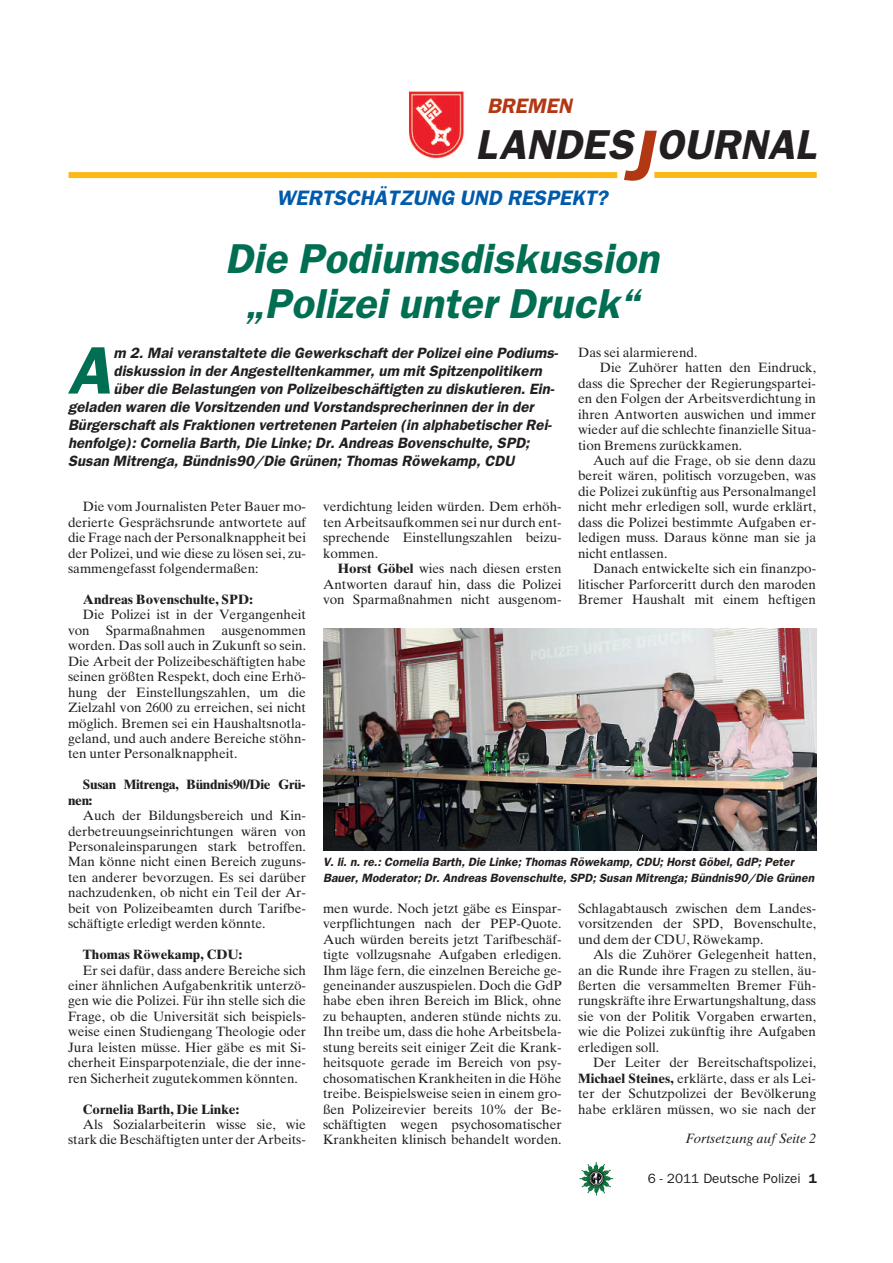
<style>
.page{position:relative;width:893px;height:1263px;background:#fff}
.page>*{position:absolute;margin:0;border:0;box-sizing:border-box;transform-origin:0 0}
.t1{font:67.35px "Franklin Gothic Demi Oblique OV IFMIAB";color:#006e53}
.t2{font:42px/45px "Franklin Gothic Demi Oblique OV IFMIAB";letter-spacing:.005em;color:#006e53;text-align:center}
.t3{font:42px "Franklin Gothic Demi Oblique OV IFMIAB";letter-spacing:.005em;color:#231f20}
.t4{font:21px "Franklin Gothic Demi Oblique OV IFMIAB";letter-spacing:.005em;color:#015aaa}
.t5{font:21px "Franklin Gothic Demi Oblique OV IFMIAB";letter-spacing:.005em;color:#b23814}
.t6{font:15px "Franklin Gothic Demi Oblique OV IFMIAB";letter-spacing:.005em;color:#231f20}
.t7{font:13.5px/15.5px "Times Ten Roman OV CFMIAB";color:#231f20;text-align:justify}
.t8{font:13.5px "Times Ten Bold OV DFMIAB";color:#231f20}
.t9{font:13.5px/15.5px "Times Ten Bold OV DFMIAB";letter-spacing:-.02em;color:#231f20}
.t10{font:13.5px "Franklin Gothic Book OV GFMIAB";color:#231f20}
.t11{font:13.5px "Times Ten Italic OV BFMIAB";color:#231f20}
.t12{font:12px/15.5px "Franklin Gothic Demi Oblique OV IFMIAB";letter-spacing:.005em;color:#231f20}
.s1{font-size:72px;color:#b23814}
.s2{font-family:"Times Ten Bold OV DFMIAB"}
.s3{font-family:"Franklin Gothic Demi OV FFMIAB"}
</style>
<div class="page">
<img style="left:581px;top:1164px;width:32px;height:32px">
<img style="left:407px;top:91px;width:59px;height:68px">
<div style="left:69px;top:172px;width:548px;height:6px;background:#fcb814"></div>
<div style="left:654px;top:172px;width:163px;height:6px;background:#fcb814"></div>
<img style="left:323px;top:628px;width:493px;height:222px">
<h3 class="t5" style="left:487px;top:98px;width:86px">BREMEN</h3>
<h2 class="t3" style="left:475px;top:129px;width:342px">LANDES<span class="s1">J</span>OURNAL</h2>
<h3 class="t4" style="left:276px;top:189px;width:333px">WERTSCHÄTZUNG UND RESPEKT?</h3>
<h2 class="t2" style="left:225px;top:239px;width:435px">Die Podiumsdiskussion „Polizei unter Druck“</h2>
<h1 class="t1" style="left:68px;top:345px;width:45px">A</h1>
<p class="t6" style="left:114px;top:347px;width:446px">m 2. Mai veranstaltete die Gewerkschaft der Polizei eine Podiums-</p>
<p class="t7" style="left:578px;top:346px;width:121px">Das sei alarmierend.</p>
<p class="t7" style="left:600px;top:361px;width:218px">Die Zuhörer hatten den Eindruck,</p>
<p class="t7" style="left:578px;top:377px;width:239px">dass die Sprecher der Regierungspartei-</p>
<p class="t7" style="left:578px;top:392px;width:239px">en den Folgen der Arbeitsverdichtung in</p>
<p class="t7" style="left:578px;top:408px;width:239px">ihren Antworten auswichen und immer</p>
<p class="t7" style="left:578px;top:423px;width:239px">wieder auf die schlechte finanzielle Situa-</p>
<p class="t7" style="left:578px;top:439px;width:166px">tion Bremens zurückkamen.</p>
<p class="t7" style="left:593px;top:454px;width:225px">Auch auf die Frage, ob sie denn dazu</p>
<p class="t7" style="left:578px;top:469px;width:239px">bereit wären, politisch vorzugeben, was</p>
<p class="t7" style="left:578px;top:485px;width:239px">die Polizei zukünftig aus Personalmangel</p>
<p class="t7" style="left:578px;top:500px;width:239px">nicht mehr erledigen soll, wurde erklärt,</p>
<p class="t7" style="left:578px;top:516px;width:239px">dass die Polizei bestimmte Aufgaben er-</p>
<p class="t7" style="left:578px;top:531px;width:239px">ledigen muss. Daraus könne man sie ja</p>
<p class="t7" style="left:578px;top:547px;width:91px">nicht entlassen.</p>
<p class="t7" style="left:593px;top:562px;width:225px">Danach entwickelte sich ein finanzpo-</p>
<p class="t7" style="left:578px;top:578px;width:239px">litischer Parforceritt durch den maroden</p>
<p class="t7" style="left:578px;top:593px;width:239px">Bremer Haushalt mit einem heftigen</p>
<p class="t6" style="left:114px;top:365px;width:430px">diskussion in der Angestelltenkammer, um mit Spitzenpolitikern</p>
<p class="t6" style="left:114px;top:383px;width:442px">über die Belastungen von Polizeibeschäftigten zu diskutieren. Ein-</p>
<p class="t6" style="left:68px;top:401px;width:467px">geladen waren die Vorsitzenden und Vorstandsprecherinnen der in der</p>
<p class="t6" style="left:68px;top:419px;width:485px">Bürgerschaft als Fraktionen vertretenen Parteien (in alphabetischer Rei-</p>
<p class="t6" style="left:68px;top:437px;width:463px">henfolge): Cornelia Barth, Die Linke; Dr. Andreas Bovenschulte, SPD;</p>
<p class="t6" style="left:68px;top:455px;width:448px">Susan Mitrenga, Bündnis90/Die Grünen; Thomas Röwekamp, CDU</p>
<p class="t7" style="left:68px;top:500px;width:240px;text-indent:15px">Die vom Journalisten Peter Bauer mo&shy;derierte Gesprächsrunde antwortete auf die Frage nach der Personalknappheit bei der Polizei, und wie diese zu lösen sei, zu&shy;sammengefasst folgendermaßen:</p>
<p class="t8" style="left:83px;top:594px;width:171px">Andreas Bovenschulte, SPD:</p>
<p class="t7" style="left:68px;top:608px;width:240px;text-indent:15px">Die Polizei ist in der Vergangenheit von Sparmaßnahmen ausgenommen worden. Das soll auch in Zukunft so sein.<br>Die Arbeit der Polizeibeschäftigten habe seinen größten Respekt, doch eine Erhö&shy;hung der Einstellungszahlen, um die Zielzahl von 2600 zu erreichen, sei nicht möglich. Bremen sei ein Haushaltsnotla&shy;geland, und auch andere Bereiche stöhn&shy;ten unter Personalknappheit.</p>
<p class="t9" style="left:68px;top:778px;width:239px;text-indent:15px">Susan Mitrenga, Bündnis90/Die Grü&shy;nen:</p>
<p class="t7" style="left:68px;top:809px;width:240px;text-indent:15px">Auch der Bildungsbereich und Kin&shy;derbetreuungseinrichtungen wären von Personaleinsparungen stark betroffen.<br>Man könne nicht einen Bereich zuguns&shy;ten anderer bevorzugen. Es sei darüber nachzudenken, ob nicht ein Teil der Ar&shy;beit von Polizeibeamten durch Tarifbe&shy;schäftigte erledigt werden könnte.</p>
<p class="t8" style="left:83px;top:949px;width:161px">Thomas Röwekamp, CDU:</p>
<p class="t7" style="left:68px;top:964px;width:240px;text-indent:15px">Er sei dafür, dass andere Bereiche sich einer ähnlichen Aufgabenkritik unterzö&shy;gen wie die Polizei. Für ihn stelle sich die Frage, ob die Universität sich beispiels&shy;weise einen Studiengang Theologie oder Jura leisten müsse. Hier gäbe es mit Si&shy;cherheit Einsparpotenziale, die der inne&shy;ren Sicherheit zugutekommen könnten.</p>
<p class="t8" style="left:83px;top:1104px;width:158px">Cornelia Barth, Die Linke:</p>
<p class="t7" style="left:68px;top:1118px;width:240px;text-align:right">Als Sozialarbeiterin wisse sie, wie stark die Beschäftigten unter der Arbeits-</p>
<p class="t7" style="left:323px;top:500px;width:240px">verdichtung leiden würden. Dem erhöh&shy;ten Arbeitsaufkommen sei nur durch ent&shy;sprechende Einstellungszahlen beizu&shy;kommen.</p>
<p class="t7" style="left:323px;top:562px;width:240px;text-indent:15px"><span class="s2">Horst Göbel</span> wies nach diesen ersten Antworten darauf hin, dass die Polizei von Sparmaßnahmen nicht ausgenom-</p>
<p class="t12" style="left:323px;top:855px;width:493px">V. li. n. re.: Cornelia Barth, Die Linke; Thomas Röwekamp, CDU; Horst Göbel, GdP; Peter<br>Bauer, Moderator; Dr. Andreas Bovenschulte, SPD; Susan Mitrenga; Bündnis90/Die Grünen</p>
<p class="t7" style="left:323px;top:902px;width:240px">men wurde. Noch jetzt gäbe es Einspar&shy;verpflichtungen nach der PEP-Quote.<br>Auch würden bereits jetzt Tarifbeschäf&shy;tigte vollzugsnahe Aufgaben erledigen.<br>Ihm läge fern, die einzelnen Bereiche ge&shy;geneinander auszuspielen. Doch die GdP habe eben ihren Bereich im Blick, ohne zu behaupten, anderen stünde nichts zu.<br>Ihn treibe um, dass die hohe Arbeitsbela&shy;stung bereits seit einiger Zeit die Krank&shy;heitsquote gerade im Bereich von psy&shy;chosomatischen Krankheiten in die Höhe treibe. Beispielsweise seien in einem gro&shy;ßen Polizeirevier bereits 10% der Be&shy;schäftigten wegen psychosomatischer Krankheiten klinisch behandelt worden.</p>
<p class="t7" style="left:578px;top:902px;width:240px">Schlagabtausch zwischen dem Landes&shy;vorsitzenden der SPD, Bovenschulte, und dem der CDU, Röwekamp.</p>
<p class="t7" style="left:578px;top:948px;width:240px;text-indent:15px">Als die Zuhörer Gelegenheit hatten, an die Runde ihre Fragen zu stellen, äu&shy;ßerten die versammelten Bremer Füh&shy;rungskräfte ihre Erwartungshaltung, dass sie von der Politik Vorgaben erwarten, wie die Polizei zukünftig ihre Aufgaben erledigen soll.</p>
<p class="t7" style="left:578px;top:1056px;width:239px;text-indent:15px">Der Leiter der Bereitschaftspolizei, <span class="s2">Michael Steines,</span> erklärte, dass er als Lei&shy;ter der Schutzpolizei der Bevölkerung habe erklären müssen, wo sie nach der</p>
<p class="t11" style="left:685px;top:1133px;width:132px">Fortsetzung auf Seite 2</p>
<p class="t10" style="left:648px;top:1173px;width:171px">6 - 2011 Deutsche Polizei <span class="s3">1</span></p>
</div>
